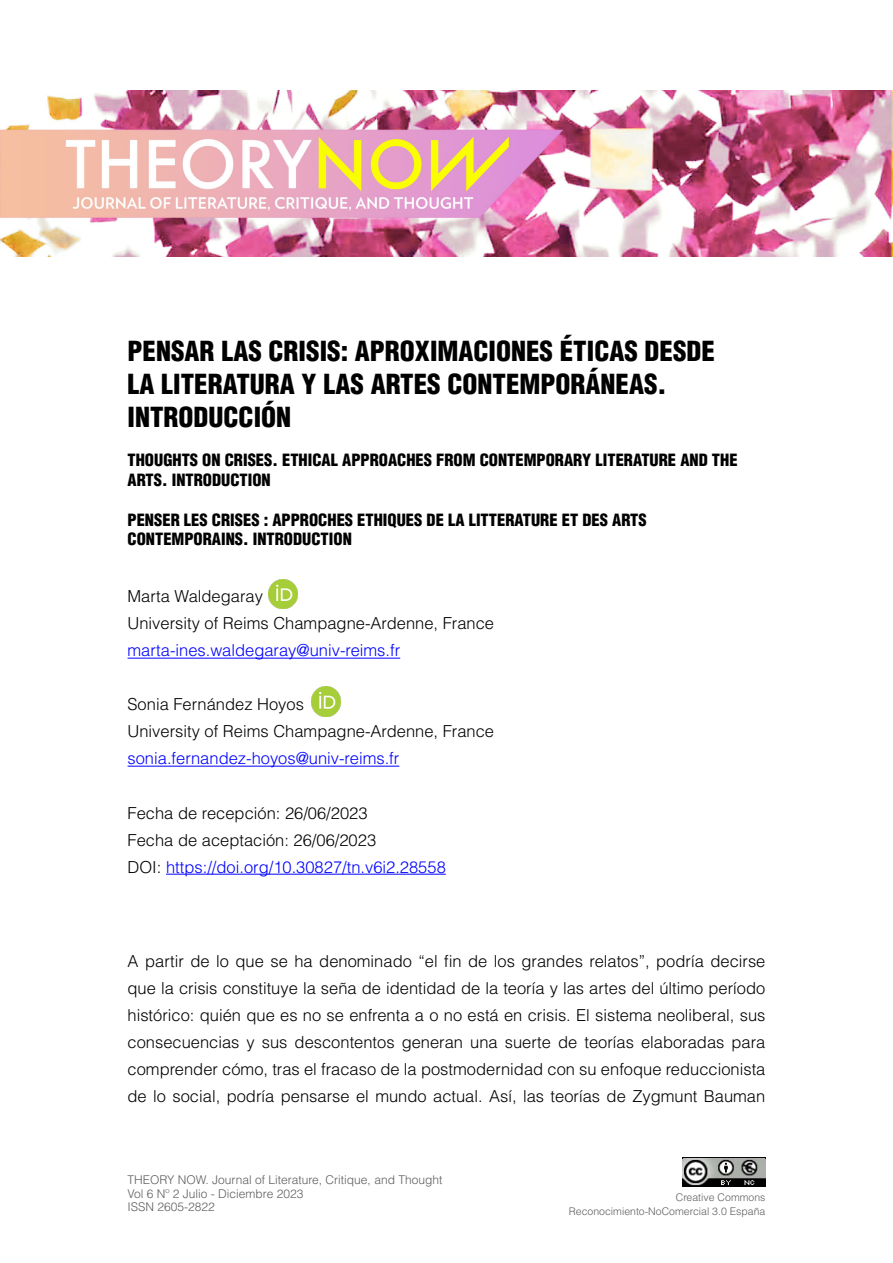
<style>
.page{position:relative;width:893px;height:1263px;background:#fff}
.page>*{position:absolute;margin:0;border:0;box-sizing:border-box;transform-origin:0 0}
.t1{font:900 condensed 27px/33px "Helvetica LT Std";color:#000}
.t2{font:300 16.5px/27px "Helvetica LT Std";color:#000}
.t3{font:900 condensed 16.5px/19.8px "Helvetica LT Std";color:#000}
.t4{font:300 16.5px "Helvetica LT Std";color:#00f}
.t5{font:300 12px/13.5px "Helvetica LT Std";color:#605e5e}
.t6{font:300 10.5px/13.5px "Helvetica LT Std";color:#605e5e;text-align:right}
.s1{color:#00f}
</style>
<div class="page">
<img style="left:0;top:90px;width:893px;height:167px">
<img style="left:682px;top:1157px;width:83px;height:30px">
<hr style="left:128px;top:658px;width:272px;height:1px;background:#00f">
<hr style="left:128px;top:766px;width:271px;height:1px;background:#00f">
<hr style="left:166px;top:874px;width:280px;height:1px;background:#00f">
<img style="left:268px;top:579px;width:30px;height:30px">
<img style="left:311px;top:687px;width:30px;height:29px">
<h1 class="t1" style="left:128px;top:334px;width:589px">PENSAR LAS CRISIS: APROXIMACIONES ÉTICAS DESDE<br>LA LITERATURA Y LAS ARTES CONTEMPORÁNEAS.<br>INTRODUCCIÓN</h1>
<p class="t3" style="left:128px;top:450px;width:612px">THOUGHTS ON CRISES. ETHICAL APPROACHES FROM CONTEMPORARY LITERATURE AND THE<br>ARTS. INTRODUCTION</p>
<p class="t3" style="left:128px;top:510px;width:521px">PENSER LES CRISES : APPROCHES ETHIQUES DE LA LITTERATURE ET DES ARTS<br>CONTEMPORAINS. INTRODUCTION</p>
<p class="t2" style="left:128px;top:583px;width:368px">Marta Waldegaray<br>University of Reims Champagne-Ardenne, France</p>
<p class="t4" style="left:128px;top:640px;width:274px">marta-ines.waldegaray@univ-reims.fr</p>
<p class="t2" style="left:128px;top:691px;width:368px">Sonia Fernández Hoyos<br>University of Reims Champagne-Ardenne, France</p>
<p class="t4" style="left:128px;top:748px;width:273px">sonia.fernandez-hoyos@univ-reims.fr</p>
<p class="t2" style="left:128px;top:799px;width:320px">Fecha de recepción: 26/06/2023<br>Fecha de aceptación: 26/06/2023<br>DOI: <span class="s1">https://doi.org/10.30827/tn.v6i2.28558</span></p>
<p class="t2" style="left:128px;top:948px;width:639px;text-align:justify">A partir de lo que se ha denominado “el fin de los grandes relatos”, podría decirse que la crisis constituye la seña de identidad de la teoría y las artes del último período histórico: quién que es no se enfrenta a o no está en crisis. El sistema neoliberal, sus consecuencias y sus descontentos generan una suerte de teorías elaboradas para comprender cómo, tras el fracaso de la postmodernidad con su enfoque reduccionista de lo social, podría pensarse el mundo actual. Así, las teorías de Zygmunt Bauman</p>
<p class="t5" style="left:128px;top:1173px;width:316px">THEORY NOW. Journal of Literature, Critique, and Thought<br>Vol 6 Nº 2 Julio - Diciembre 2023<br>ISSN 2605-2822</p>
<p class="t6" style="left:569px;top:1191px;width:198px">Creative Commons<br>Reconocimiento-NoComercial 3.0 España</p>
</div>
